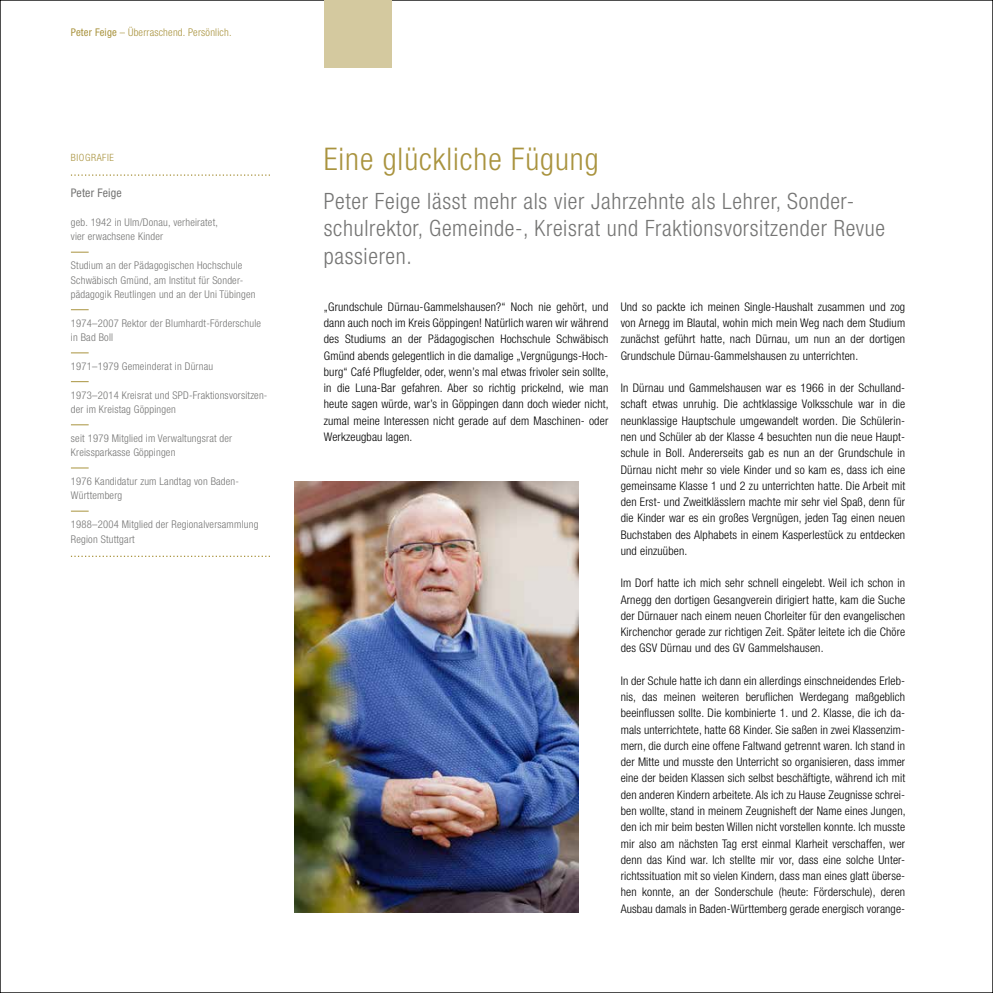
<style>
.page{position:relative;width:993px;height:993px;background:#fff}
.page>*{position:absolute;margin:0;border:0;box-sizing:border-box;transform-origin:0 0}
.t1{font:300 condensed 31.25px "Helvetica Neue LT Std";letter-spacing:.03em;color:#a9933e}
.t2{font:300 condensed 22.5px/27.5px "Helvetica Neue LT Std";letter-spacing:.03em;color:#757574}
.t3{font:300 condensed 11.88px/16.2px "Helvetica Neue LT Std";letter-spacing:.015em;color:#000;text-align:justify}
.t4{font:condensed 11.88px "Helvetica Neue LT Std";letter-spacing:.015em;color:#757574}
.t5{font:300 condensed 10.62px/14.4px "Helvetica Neue LT Std";letter-spacing:.02em;color:#757574}
.t6{font:300 condensed 10.62px "Helvetica Neue LT Std";letter-spacing:.02em;color:#a9933e}
.t7{font:300 condensed 10px "Helvetica Neue LT Std";letter-spacing:.06em;color:#a9933e}
.s1{font-weight:400}
</style>
<div class="page">
<svg style="left:71px;top:555px;width:199px;height:1px"></svg>
<svg style="left:71px;top:510px;width:18px;height:1px"></svg>
<svg style="left:71px;top:467px;width:18px;height:1px"></svg>
<svg style="left:71px;top:424px;width:18px;height:1px"></svg>
<svg style="left:71px;top:381px;width:18px;height:1px"></svg>
<svg style="left:71px;top:352px;width:18px;height:1px"></svg>
<svg style="left:71px;top:309px;width:18px;height:1px"></svg>
<svg style="left:71px;top:252px;width:18px;height:1px"></svg>
<svg style="left:71px;top:174px;width:199px;height:2px"></svg>
<div style="left:324px;top:0;width:68px;height:67px;background:#d4c99f"></div>
<img style="left:295px;top:481px;width:283px;height:431px">
<p class="t6" style="left:71px;top:26px;width:162px"><span class="s1">Peter Feige</span> – Überraschend. Persönlich.</p>
<p class="t7" style="left:71px;top:152px;width:45px">BIOGRAFIE</p>
<p class="t4" style="left:71px;top:186px;width:52px">Peter Feige</p>
<p class="t5" style="left:71px;top:215px;width:148px">geb. 1942 in Ulm/Donau, verheiratet, vier erwachsene Kinder</p>
<p class="t5" style="left:71px;top:258px;width:186px">Studium an der Pädagogischen Hochschule<br>Schwäbisch Gmünd, am Institut für Sonder&shy;pädagogik Reutlingen und an der Uni Tübingen</p>
<p class="t5" style="left:71px;top:315px;width:191px">1974–2007 Rektor der Blumhardt-Förderschule in Bad Boll</p>
<p class="t5" style="left:71px;top:359px;width:144px">1971–1979 Gemeinderat in Dürnau</p>
<p class="t5" style="left:71px;top:387px;width:198px">1973–2014 Kreisrat und SPD-Fraktionsvorsitzen&shy;der im Kreistag Göppingen</p>
<p class="t5" style="left:71px;top:430px;width:163px">seit 1979 Mitglied im Verwaltungsrat der<br>Kreissparkasse Göppingen</p>
<p class="t5" style="left:71px;top:474px;width:170px">1976 Kandidatur zum Landtag von Baden-<br>Württemberg</p>
<p class="t5" style="left:71px;top:517px;width:189px">1988–2004 Mitglied der Regionalversammlung<br>Region Stuttgart</p>
<p class="t1" style="left:324px;top:141px;width:276px">Eine glückliche Fügung</p>
<p class="t2" style="left:324px;top:186px;width:562px">Peter Feige lässt mehr als vier Jahrzehnte als Lehrer, Sonder&shy;schulrektor, Gemeinde-, Kreisrat und Fraktionsvorsitzender Revue passieren.</p>
<p class="t3" style="left:324px;top:298px;width:582px;text-align:left">„Grundschule Dürnau-Gammelshausen?“ Noch nie gehört, und Und so packte ich meinen Single-Haushalt zusammen und zog dann auch noch im Kreis Göppingen! Natürlich waren wir während von Arnegg im Blautal, wohin mich mein Weg nach dem Studium des Studiums an der Pädagogischen Hochschule Schwäbisch zunächst geführt hatte, nach Dürnau, um nun an der dortigen Gmünd abends gelegentlich in die damalige „Vergnügungs-Hoch- Grundschule Dürnau-Gammelshausen zu unterrichten.<br>burg“ Café Pfugfelder, oder, wenn’s mal etwas frivoler sein sollte,<br>in die Luna-Bar gefahren. Aber so richtig prickelnd, wie man In Dürnau und Gammelshausen war es 1966 in der Schulland&shy;heute sagen würde, war’s in Göppingen dann doch wieder nicht, schaft etwas unruhig. Die achtklassige Volksschule war in die zumal meine Interessen nicht gerade auf dem Maschinen- oder neunklassige Hauptschule umgewandelt worden. Die Schülerin-Werkzeugbau lagen.</p>
<p class="t3" style="left:620px;top:428px;width:286px">nen und Schüler ab der Klasse 4 besuchten nun die neue Haupt-</p>
<p class="t3" style="left:620px;top:444px;width:286px">schule in Boll. Andererseits gab es nun an der Grundschule in<br>Dürnau nicht mehr so viele Kinder und so kam es, dass ich eine</p>
<p class="t3" style="left:620px;top:477px;width:286px">gemeinsame Klasse 1 und 2 zu unterrichten hatte. Die Arbeit mit den Erst- und Zweitklässlern machte mir sehr viel Spaß, denn für die Kinder war es ein großes Vergnügen, jeden Tag einen neuen Buchstaben des Alphabets in einem Kasperlestück zu entdecken und einzuüben.</p>
<p class="t3" style="left:620px;top:574px;width:286px">Im Dorf hatte ich mich sehr schnell eingelebt. Weil ich schon in Arnegg den dortigen Gesangverein dirigiert hatte, kam die Suche der Dürnauer nach einem neuen Chorleiter für den evangelischen Kirchenchor gerade zur richtigen Zeit. Später leitete ich die Chöre des GSV Dürnau und des GV Gammelshausen.</p>
<p class="t3" style="left:620px;top:672px;width:286px">In der Schule hatte ich dann ein allerdings einschneidendes Erleb&shy;nis, das meinen weiteren berufichen Werdegang maßgeblich beeinfussen sollte. Die kombinierte 1. und 2. Klasse, die ich da&shy;mals unterrichtete, hatte 68 Kinder. Sie saßen in zwei Klassenzim&shy;mern, die durch eine offene Faltwand getrennt waren. Ich stand in der Mitte und musste den Unterricht so organisieren, dass immer eine der beiden Klassen sich selbst beschäftigte, während ich mit den anderen Kindern arbeitete. Als ich zu Hause Zeugnisse schrei&shy;ben wollte, stand in meinem Zeugnisheft der Name eines Jungen, den ich mir beim besten Willen nicht vorstellen konnte. Ich musste mir also am nächsten Tag erst einmal Klarheit verschaffen, wer denn das Kind war. Ich stellte mir vor, dass eine solche Unter&shy;richtssituation mit so vielen Kindern, dass man eines glatt überse&shy;hen konnte, an der Sonderschule (heute: Förderschule), deren Ausbau damals in Baden-Württemberg gerade energisch vorange-</p>
</div>
